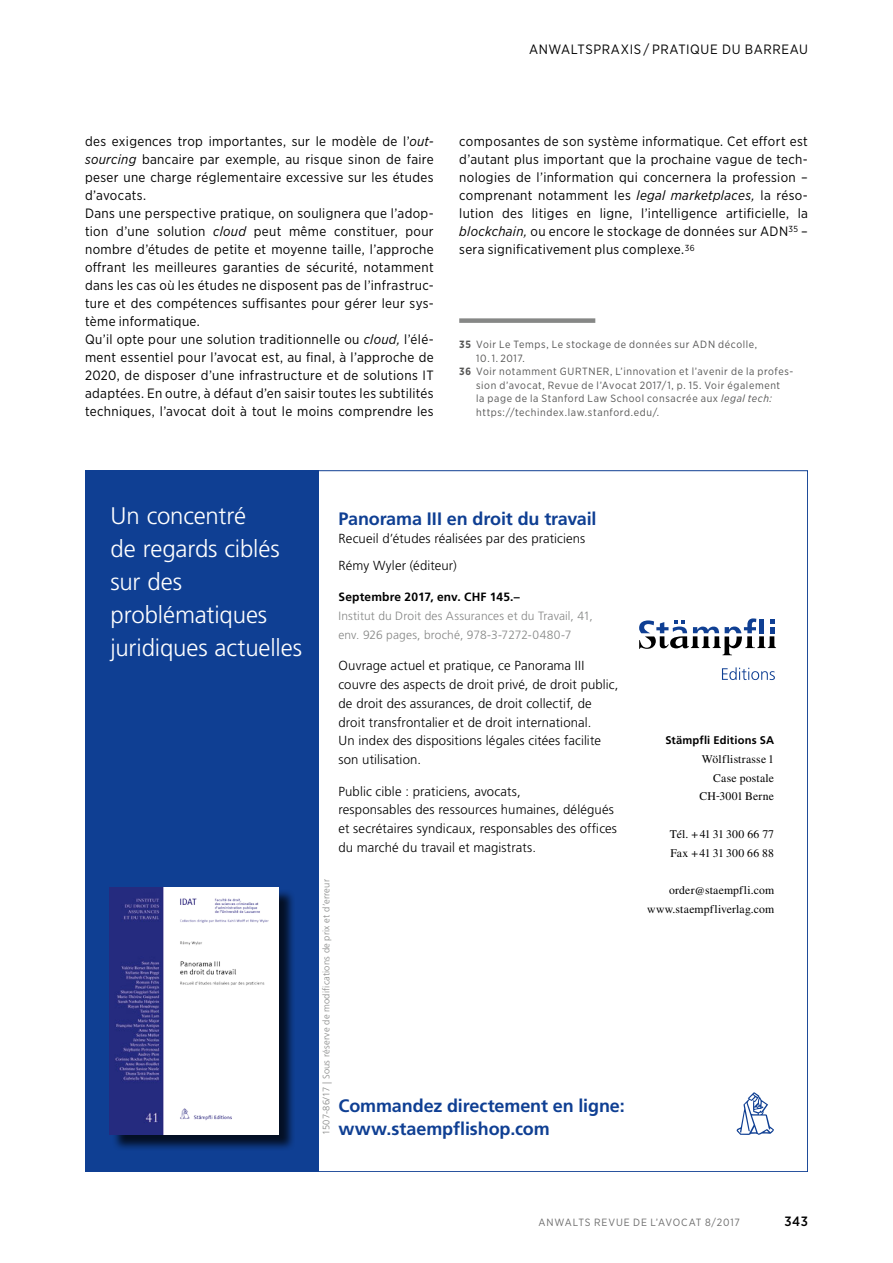
<style>
.page{position:relative;width:893px;height:1263px;background:#fff}
.page>*{position:absolute;margin:0;border:0;box-sizing:border-box;transform-origin:0 0}
.t1{font:300 24px/33px "Pgsdpq Frutiger LT Std";letter-spacing:-.005em;color:#fff}
.t2{font:700 18px/22.5px "Gjglpx Frutiger LT Std";letter-spacing:-.005em;color:#0f3f93}
.t3{font:13.5px/18px "Gotham Narrow";letter-spacing:.025em;color:#000}
.t4{font:13.5px "Gotham Narrow";letter-spacing:.045em;color:#000}
.t5{font:500 13.5px "Gotham Narrow";color:#000}
.t6{font:300 13.2px/18.8px "Pgsdpq Frutiger LT Std";letter-spacing:.01em;color:#000}
.t7{font:300 12px/18.8px "Pgsdpq Frutiger LT Std";letter-spacing:.01em;color:#868786}
.t8{font:700 12px "Gjglpx Frutiger LT Std";letter-spacing:.015em;color:#000}
.t9{font:11.7px/18.8px "Lgbbpl Times LT Std";letter-spacing:.015em;color:#000;text-align:right}
.t10{font:700 11.1px "Gjglpx Frutiger LT Std";letter-spacing:.015em;color:#000}
.t11{font:10.5px "Gotham Narrow";letter-spacing:.06em;color:#565655}
.t12{font:10.5px "Gotham Narrow";letter-spacing:.08em;color:#6e6e6e}
.t13{font:300 9.3px "Pgsdpq Frutiger LT Std";letter-spacing:.02em;color:#868786}
.s1{font-style:italic}
.s2{font-weight:700}
</style>
<div class="page">
<div style="left:459px;top:318px;width:136px;height:5px;background:#868786"></div>
<div style="left:85px;top:470px;width:234px;height:702px;background:#0f3f93"></div>
<svg style="left:736px;top:1092px;width:38px;height:43px"></svg>
<div style="left:112px;top:889px;width:183px;height:262px;background:#000;opacity:.75"></div>
<img style="left:110px;top:887px;width:168px;height:248px">
<svg style="left:639px;top:618px;width:137px;height:37px"></svg>
<svg style="left:722px;top:667px;width:53px;height:13px"></svg>
<p class="t4" style="left:529px;top:41px;width:280px">ANWALTSPRAXIS / PRATIQUE DU BARREAU</p>
<p class="t3" style="left:85px;top:132px;width:350px">des exigences trop importantes, sur le modèle de l’<span class="s1">out&shy;sourcing</span> bancaire par exemple, au risque sinon de faire peser une charge réglementaire excessive sur les études d’avocats.<br>Dans une perspective pratique, on soulignera que l’adop&shy;tion d’une solution <span class="s1">cloud</span> peut même constituer, pour nombre d’études de petite et moyenne taille, l’approche offrant les meilleures garanties de sécurité, notamment dans les cas où les études ne disposent pas de l’infrastruc&shy;ture et des compétences suffisantes pour gérer leur sys&shy;tème informatique.<br>Qu’il opte pour une solution traditionnelle ou <span class="s1">cloud,</span> l’élé&shy;ment essentiel pour l’avocat est, au final, à l’approche de 2020, de disposer d’une infrastructure et de solutions IT adaptées. En outre, à défaut d’en saisir toutes les subtilités techniques, l’avocat doit à tout le moins comprendre les</p>
<p class="t3" style="left:459px;top:132px;width:350px;text-align:justify">composantes de son système informatique. Cet effort est d’autant plus important que la prochaine vague de tech&shy;nologies de l’information qui concernera la profession – comprenant notamment les <span class="s1">legal marketplaces,</span> la réso&shy;lution des litiges en ligne, l’intelligence artificielle, la <span class="s1">blockchain,</span> ou encore le stockage de données sur ADN<sup>35</sup> – sera significativement plus complexe.<sup>36</sup></p>
<p class="t11" style="left:459px;top:338px;width:299px"><span class="s2">35</span> Voir Le Temps, Le stockage de données sur ADN décolle,</p>
<p class="t11" style="left:476px;top:352px;width:50px">10. 1. 2017.</p>
<p class="t11" style="left:459px;top:365px;width:336px"><span class="s2">36</span> Voir notamment GURTNER, L’innovation et l’avenir de la profes-</p>
<p class="t11" style="left:476px;top:379px;width:306px">sion d’avocat, Revue de l’Avocat 2017/1, p. 15. Voir également</p>
<p class="t11" style="left:476px;top:392px;width:297px">la page de la Stanford Law School consacrée aux <span class="s1">legal tech:</span></p>
<p class="t11" style="left:476px;top:406px;width:184px">https://techindex.law.stanford.edu/.</p>
<h1 class="t1" style="left:111px;top:500px;width:193px">Un concentré<br>de regards ciblés sur des problématiques juridiques actuelles</h1>
<h2 class="t2" style="left:338px;top:508px;width:260px">Panorama III en droit du travail</h2>
<p class="t6" style="left:338px;top:526px;width:248px;line-height:26.5px">Recueil d’études réalisées par des praticiens<br>Rémy Wyler (éditeur)</p>
<p class="t8" style="left:338px;top:590px;width:183px">Septembre 2017, env. CHF 145.–</p>
<p class="t7" style="left:338px;top:607px;width:256px">Institut du Droit des Assurances et du Travail, 41, env. 926 pages, broché, 978-3-7272-0480-7</p>
<p class="t6" style="left:338px;top:656px;width:281px">Ouvrage actuel et pratique, ce Panorama III couvre des aspects de droit privé, de droit public, de droit des assurances, de droit collectif, de droit transfrontalier et de droit international.<br>Un index des dispositions légales citées facilite son utilisation.</p>
<p class="t6" style="left:338px;top:782px;width:280px">Public cible : praticiens, avocats,<br>responsables des ressources humaines, délégués et secrétaires syndicaux, responsables des offices du marché du travail et magistrats.</p>
<p class="t13" style="left:321px;top:1135px;width:257px;rotate:-90deg">1507-86/17 | Sous réserve de modifications de prix et d’erreur</p>
<h2 class="t2" style="left:338px;top:1095px;width:288px">Commandez directement en ligne: www.staempflishop.com</h2>
<p class="t10" style="left:665px;top:734px;width:110px">Stämpfli Editions SA</p>
<p class="t9" style="left:699px;top:749px;width:76px">Wölflistrasse 1<br>Case postale<br>CH-3001 Berne</p>
<p class="t9" style="left:670px;top:824px;width:106px;text-align:left">Tél. +41 31 300 66 77<br>Fax +41 31 300 66 88</p>
<p class="t9" style="left:647px;top:881px;width:128px">order@staempfli.com www.staempfliverlag.com</p>
<p class="t12" style="left:538px;top:1216px;width:203px">ANWALTS REVUE DE L’AVOCAT 8/2017</p>
<p class="t5" style="left:784px;top:1213px;width:25px">343</p>
</div>
